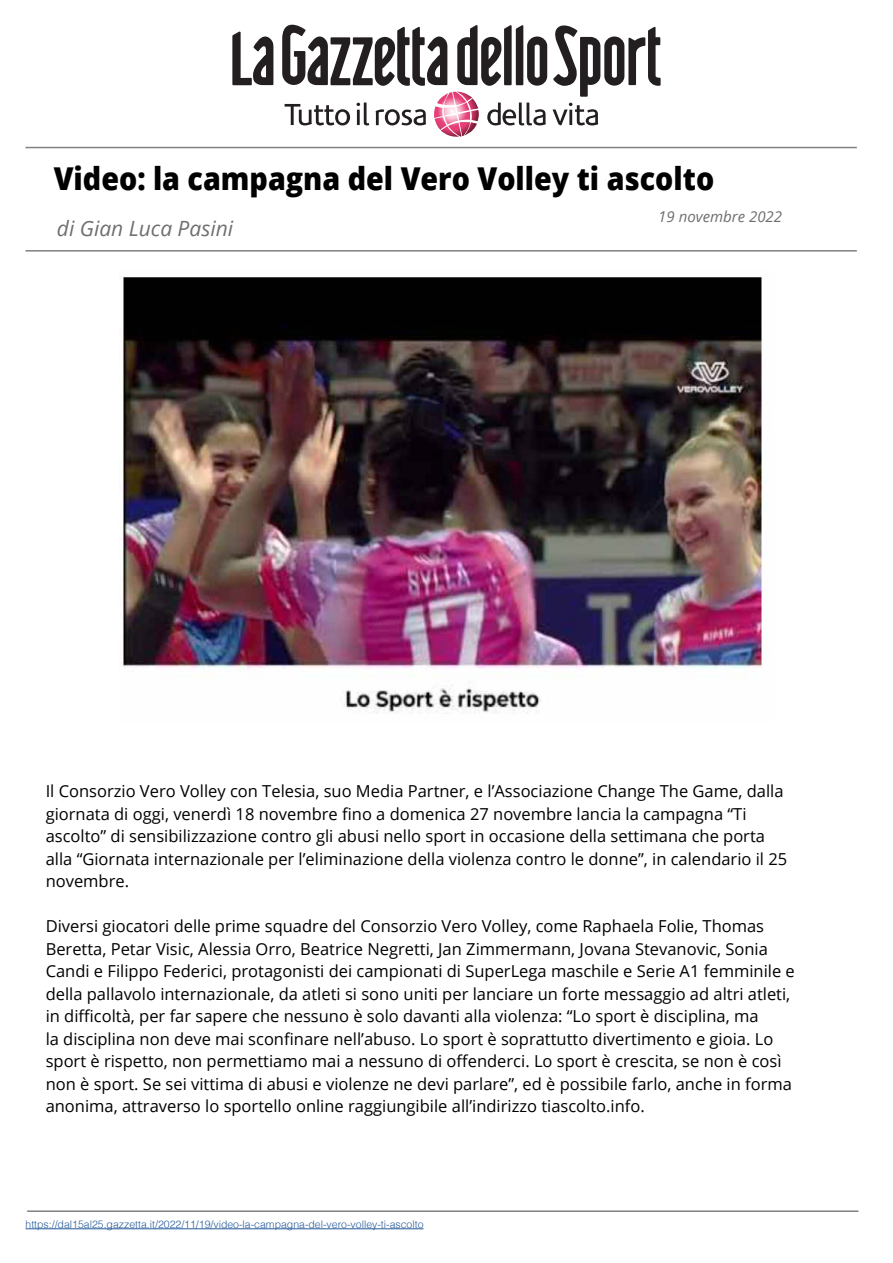
<style>
.page{position:relative;width:893px;height:1263px;background:#fff}
.page>*{position:absolute;margin:0;border:0;box-sizing:border-box;transform-origin:0 0}
.t1{font:800 31.5px "Open Sans";color:#000;scale:.91 1}
.t2{font:italic 21px "Open Sans";color:#706f6f}
.t3{font:16.5px/22.5px "Open Sans";color:#000}
.t4{font:italic 15px "Open Sans";color:#706f6f}
.t5{font:300 10.5px "Helvetica";color:#275b9b}
</style>
<div class="page">
<hr style="left:26px;top:147px;width:831px;height:1px;background:#808080">
<hr style="left:26px;top:250px;width:831px;height:2px;background:#808080">
<hr style="left:27px;top:1210px;width:831px;height:2px;background:#808080">
<hr style="left:26px;top:1228px;width:397px;height:1px;background:#275b9b">
<svg style="left:434px;top:92px;width:45px;height:45px"></svg>
<svg style="left:553px;top:25px;width:108px;height:72px"></svg>
<svg style="left:232px;top:32px;width:41px;height:53px"></svg>
<svg style="left:282px;top:24px;width:165px;height:62px"></svg>
<svg style="left:457px;top:25px;width:90px;height:61px"></svg>
<svg style="left:285px;top:104px;width:65px;height:21px"></svg>
<svg style="left:356px;top:103px;width:13px;height:22px"></svg>
<svg style="left:376px;top:109px;width:50px;height:16px"></svg>
<svg style="left:487px;top:103px;width:59px;height:22px"></svg>
<svg style="left:552px;top:103px;width:46px;height:22px"></svg>
<img style="left:119px;top:276px;width:648px;height:438px">
<h1 class="t1" style="left:54px;top:156px;width:727px">Video: la campagna del Vero Volley ti ascolto</h1>
<p class="t2" style="left:57px;top:214px;width:178px">di Gian Luca Pasini</p>
<p class="t4" style="left:658px;top:206px;width:125px">19 novembre 2022</p>
<p class="t3" style="left:46px;top:779px;width:743px">Il Consorzio Vero Volley con Telesia, suo Media Partner, e l’Associazione Change The Game, dalla giornata di oggi, venerdì 18 novembre fino a domenica 27 novembre lancia la campagna “Ti ascolto” di sensibilizzazione contro gli abusi nello sport in occasione della settimana che porta alla “Giornata internazionale per l’eliminazione della violenza contro le donne”, in calendario il 25 novembre.</p>
<p class="t3" style="left:46px;top:914px;width:751px">Diversi giocatori delle prime squadre del Consorzio Vero Volley, come Raphaela Folie, Thomas Beretta, Petar Visic, Alessia Orro, Beatrice Negretti, Jan Zimmermann, Jovana Stevanovic, Sonia Candi e Filippo Federici, protagonisti dei campionati di SuperLega maschile e Serie A1 femminile e della pallavolo internazionale, da atleti si sono uniti per lanciare un forte messaggio ad altri atleti, in difficoltà, per far sapere che nessuno è solo davanti alla violenza: “Lo sport è disciplina, ma<br>la disciplina non deve mai sconfinare nell’abuso. Lo sport è soprattutto divertimento e gioia. Lo sport è rispetto, non permettiamo mai a nessuno di offenderci. Lo sport è crescita, se non è così non è sport. Se sei vittima di abusi e violenze ne devi parlare”, ed è possibile farlo, anche in forma anonima, attraverso lo sportello online raggiungibile all’indirizzo tiascolto.info.</p>
<p class="t5" style="left:26px;top:1220px;width:399px">https://dal15al25.gazzetta.it/2022/11/19/video-la-campagna-del-vero-volley-ti-ascolto</p>
</div>
